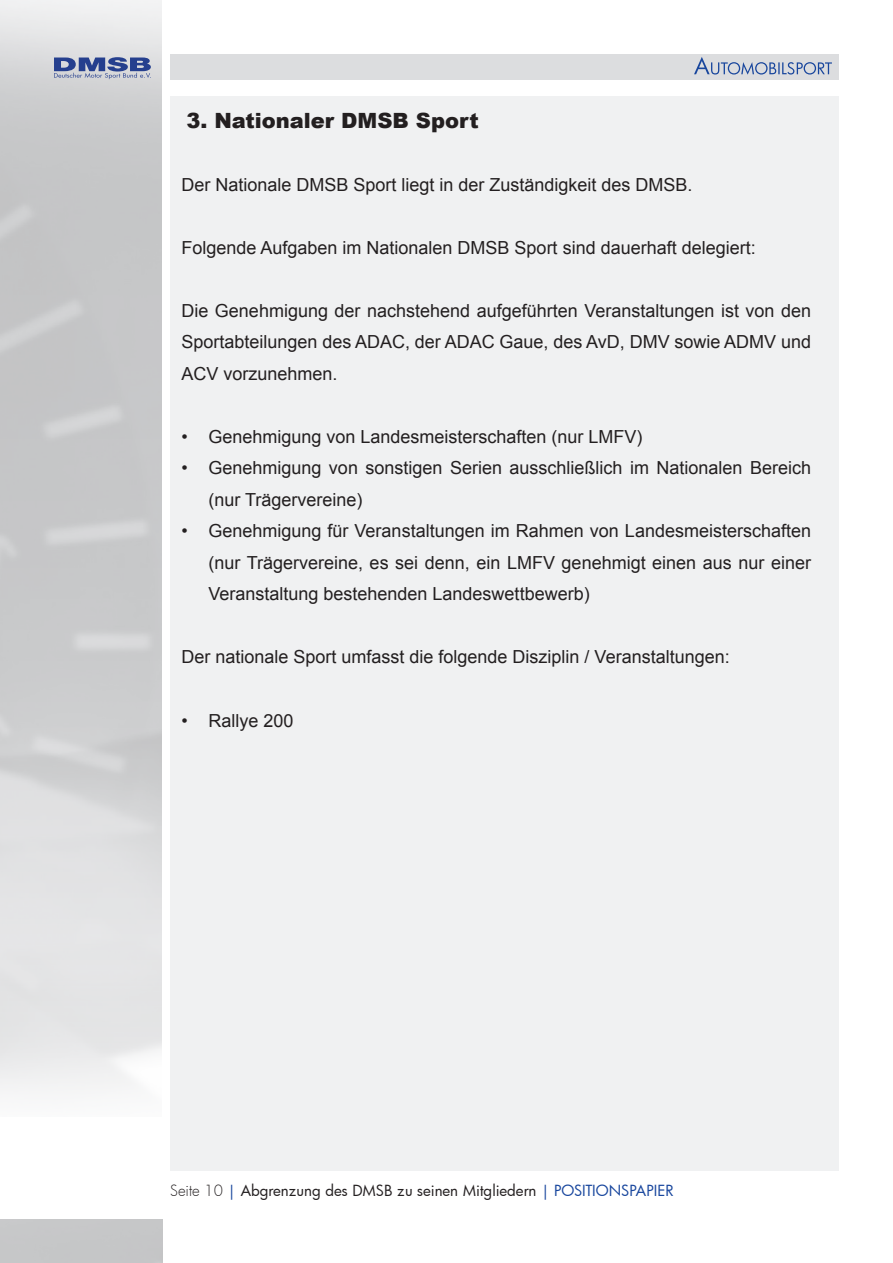
<style>
.page{position:relative;width:893px;height:1263px;background:#fff}
.page>*{position:absolute;margin:0;border:0;box-sizing:border-box;transform-origin:0 0}
.t1{font:900 21px "Arial";color:#231f20}
.t2{font:18px/31.5px "Arial";color:#231f20;text-align:justify}
.t3{font:15px "Futura";color:#231f20}
.s1{font-weight:300}
.s2{font-weight:500;color:#18469d}
.s3{color:#18469d}
</style>
<div class="page">
<svg style="left:54px;top:57px;width:97px;height:22px;background:#7f8cb4"></svg>
<div style="left:170px;top:54px;width:669px;height:26px;background:#dcdddf"></div>
<div style="left:170px;top:96px;width:669px;height:1075px;background:#f0f1f2"></div>
<svg style="left:694px;top:57px;width:138px;height:18px"></svg>
<p class="t1" style="left:186px;top:105px;width:294px">3. Nationaler DMSB Sport</p>
<p class="t2" style="left:181px;top:169px;width:513px">Der Nationale DMSB Sport liegt in der Zuständigkeit des DMSB.</p>
<p class="t2" style="left:181px;top:232px;width:576px">Folgende Aufgaben im Nationalen DMSB Sport sind dauerhaft delegiert:</p>
<p class="t2" style="left:181px;top:295px;width:631px">Die Genehmigung der nachstehend aufgeführten Veranstaltungen ist von den Sportabteilungen des ADAC, der ADAC Gaue, des AvD, DMV sowie ADMV und ACV vorzunehmen.</p>
<p class="t2" style="left:181px;top:421px;width:463px">• Genehmigung von Landesmeisterschaften (nur LMFV)</p>
<p class="t2" style="left:208px;top:453px;width:604px;text-indent:-27px">• Genehmigung von sonstigen Serien ausschließlich im Nationalen Bereich (nur Trägervereine)</p>
<p class="t2" style="left:208px;top:516px;width:604px;text-indent:-27px">• Genehmigung für Veranstaltungen im Rahmen von Landesmeisterschaften (nur Trägervereine, es sei denn, ein LMFV genehmigt einen aus nur einer Veranstaltung bestehenden Landeswettbewerb)</p>
<p class="t2" style="left:181px;top:642px;width:550px">Der nationale Sport umfasst die folgende Disziplin / Veranstaltungen:</p>
<p class="t2" style="left:181px;top:705px;width:114px">• Rallye 200</p>
<p class="t3" style="left:170px;top:1180px;width:505px"><span class="s1">Seite 10</span> <span class="s2">|</span> Abgrenzung des DMSB zu seinen Mitgliedern <span class="s2">|</span> <span class="s3">positionspapier</span></p>
</div>
